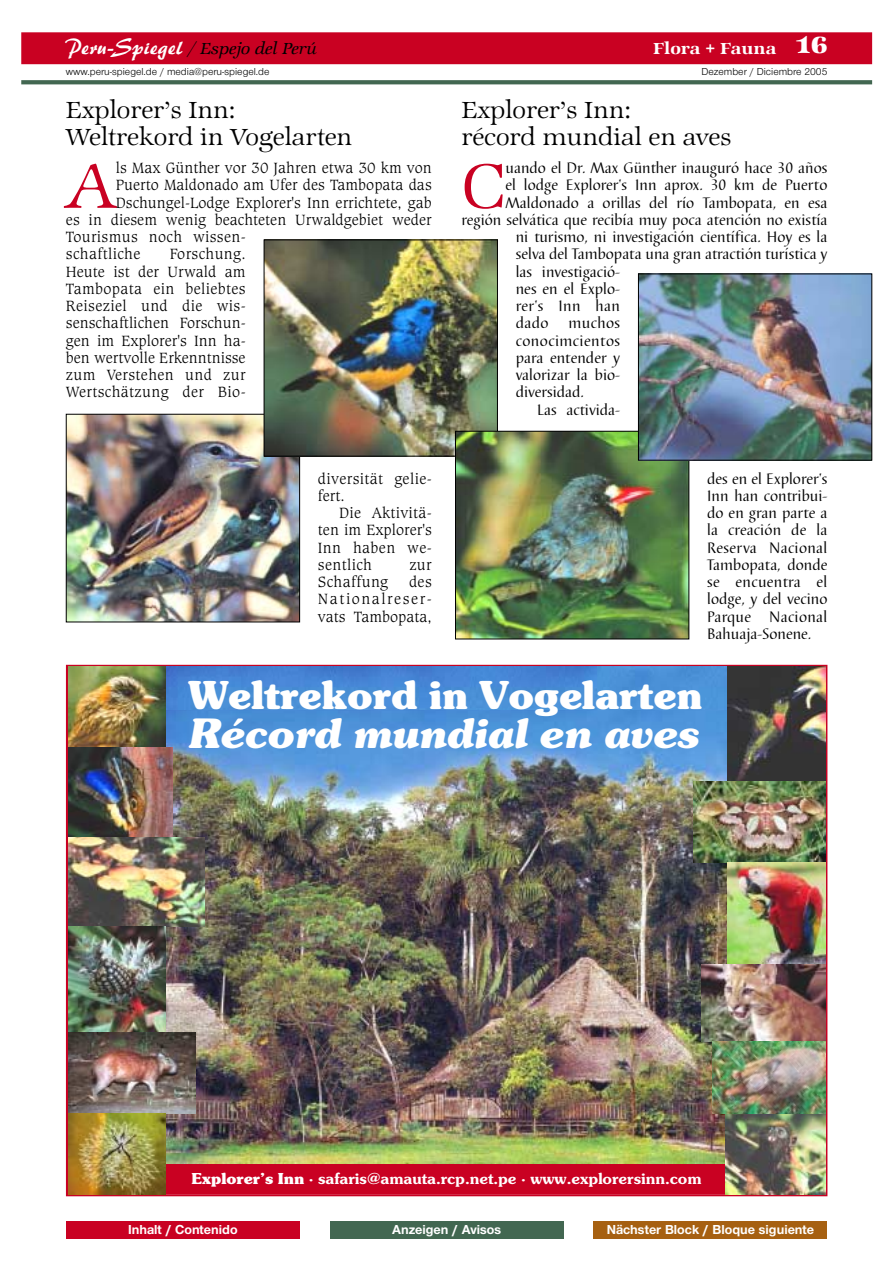
<style>
.page{position:relative;width:893px;height:1263px;background:#fff}
.page>*{position:absolute;margin:0;border:0;box-sizing:border-box;transform-origin:0 0}
.t1{font:300 64.35px "Zapf International Itc T";color:#c90122}
.t2{font:300 64.05px "Zapf International Itc T";color:#c90122}
.t3{font:italic 700 44.25px "Souvenir Itc T";color:#fff}
.t4{font:700 42px "Souvenir Itc T";color:#fff}
.t5{font:300 24px/27px "Zapf International Itc T";color:#000}
.t6{font:800 24px "Zapf International Itc T";color:#fff}
.t7{font:600 16.5px "Souvenir Itc T";color:#fff}
.t8{font:italic 500 16.5px "Zapf International Itc T";color:#000}
.t9{font:600 16.5px "Zapf International Itc T";color:#fff}
.t10{font:15.75px/17.2px "Barbedor T";color:#000;text-align:justify}
.t11{font:300 15.75px/17.2px "Caxton BT";color:#000;text-align:justify}
.t12{font:300 15.75px/17.2px "Caxton BT";letter-spacing:.02em;color:#000}
.t13{font:15.75px "Barbedor T";letter-spacing:.02em;color:#000}
.t14{font:700 13.5px "Nimbus Sans Novus T";color:#fff}
.t15{font:10.5px "Nimbus Sans Novus T";color:#000}
.s1{font-family:"Brush 445 BT";font-weight:400;font-style:normal;font-size:21px;color:#fff}
.s2{font-weight:700}
</style>
<div class="page">
<div style="left:21px;top:32px;width:851px;height:32px;background:#c90122"></div>
<svg style="left:21px;top:80px;width:851px;height:4px;fill:#426751"></svg>
<div style="left:66px;top:1222px;width:234px;height:17px;background:#c90122"></div>
<div style="left:330px;top:1222px;width:233px;height:17px;background:#426751"></div>
<div style="left:593px;top:1222px;width:234px;height:17px;background:#a66011"></div>
<img style="left:68px;top:416px;width:230px;height:204px">
<div style="left:66px;top:414px;width:234px;height:208px;border:1px solid #000"></div>
<img style="left:266px;top:242px;width:229px;height:212px">
<div style="left:264px;top:240px;width:233px;height:216px;border:1px solid #000"></div>
<img style="left:457px;top:433px;width:230px;height:204px">
<div style="left:455px;top:431px;width:234px;height:208px;border:1px solid #000"></div>
<img style="left:640px;top:276px;width:230px;height:182px">
<div style="left:638px;top:274px;width:234px;height:186px;border:1px solid #000"></div>
<img style="left:166px;top:709px;width:561px;height:455px">
<img style="left:166px;top:667px;width:561px;height:42px">
<div style="left:166px;top:1164px;width:561px;height:30px;background:#c90122"></div>
<img style="left:68px;top:667px;width:98px;height:81px">
<img style="left:727px;top:667px;width:98px;height:115px">
<img style="left:68px;top:748px;width:104px;height:89px">
<img style="left:68px;top:837px;width:136px;height:89px">
<img style="left:68px;top:926px;width:98px;height:107px">
<img style="left:68px;top:1033px;width:128px;height:80px">
<img style="left:68px;top:1113px;width:98px;height:81px">
<img style="left:693px;top:782px;width:132px;height:81px">
<img style="left:727px;top:863px;width:98px;height:102px">
<img style="left:702px;top:965px;width:123px;height:76px">
<img style="left:725px;top:1113px;width:100px;height:81px">
<img style="left:712px;top:1041px;width:113px;height:72px">
<h3 class="t6" style="left:794px;top:34px;width:34px">16</h3>
<p class="t8" style="left:66px;top:41px;width:252px"><span class="s1">Peru-Spiegel</span> / Espejo del Perú</p>
<p class="t9" style="left:653px;top:41px;width:125px">Flora + Fauna</p>
<p class="t15" style="left:66px;top:68px;width:205px">www.peru-spiegel.de / media@peru-spiegel.de</p>
<p class="t15" style="left:701px;top:68px;width:127px">Dezember / Diciembre 2005</p>
<h3 class="t5" style="left:66px;top:99px;width:288px">Explorer’s Inn:<br>Weltrekord in Vogelarten</h3>
<h2 class="t2" style="left:66px;top:157px;width:51px">A</h2>
<p class="t11" style="left:116px;top:161px;width:317px">ls Max Günther vor 30 Jahren etwa 30 km von</p>
<p class="t11" style="left:116px;top:178px;width:317px">Puerto Maldonado am Ufer des Tambopata das</p>
<p class="t11" style="left:116px;top:195px;width:317px">Dschungel-Lodge Explorer's Inn errichtete, gab</p>
<p class="t11" style="left:66px;top:212px;width:367px">es in diesem wenig beachteten Urwaldgebiet weder</p>
<p class="t12" style="left:66px;top:230px;width:181px">Tourismus noch wissen-</p>
<p class="t12" style="left:66px;top:247px;width:76px">schaftliche</p>
<p class="t11" style="left:66px;top:247px;width:181px;text-indent:104px">Forschung.<br>Heute ist der Urwald am Tambopata ein beliebtes Reiseziel und die wis&shy;senschaftlichen Forschun&shy;gen im Explorer's Inn ha&shy;ben wertvolle Erkenntnisse zum Verstehen und zur Wertschätzung der Bio-</p>
<p class="t12" style="left:318px;top:471px;width:115px">diversität gelie&shy;fert.</p>
<p class="t11" style="left:318px;top:506px;width:115px;text-indent:21px">Die Aktivitä&shy;ten im Explorer's Inn haben we&shy;sentlich</p>
<p class="t11" style="left:409px;top:557px;width:24px">zur</p>
<p class="t12" style="left:318px;top:575px;width:72px">Schaffung</p>
<p class="t11" style="left:318px;top:575px;width:115px;text-indent:91px">des Nationalreser&shy;vats Tambopata,</p>
<h3 class="t5" style="left:461px;top:99px;width:271px">Explorer’s Inn:<br>récord mundial en aves</h3>
<h1 class="t1" style="left:461px;top:157px;width:45px">C</h1>
<p class="t10" style="left:505px;top:161px;width:323px">uando el Dr. Max Günther inauguró hace 30 años</p>
<p class="t10" style="left:505px;top:178px;width:323px">el lodge Explorer's Inn aprox. 30 km de Puerto</p>
<p class="t10" style="left:505px;top:195px;width:323px">Maldonado a orillas del río Tambopata, en esa</p>
<p class="t10" style="left:461px;top:213px;width:367px">región selvática que recibía muy poca atención no existía</p>
<p class="t10" style="left:515px;top:230px;width:313px">ni turismo, ni investigación científica. Hoy es la</p>
<p class="t10" style="left:515px;top:247px;width:313px">selva del Tambopata una gran atractión turística y</p>
<p class="t10" style="left:515px;top:264px;width:106px">las investigació-</p>
<p class="t10" style="left:515px;top:282px;width:106px">nes en el Explo-</p>
<p class="t13" style="left:515px;top:299px;width:106px">rer's Inn han</p>
<p class="t10" style="left:515px;top:316px;width:34px">dado</p>
<p class="t10" style="left:515px;top:316px;width:106px;text-indent:53px">muchos conocimcientos para entender y valorizar la bio&shy;diversidad.</p>
<p class="t10" style="left:537px;top:402px;width:85px">Las activida-</p>
<p class="t10" style="left:707px;top:471px;width:122px">des en el Explorer's Inn han contribui&shy;do en gran parte a la creación de la Reserva Nacional Tambopata, donde se encuentra el lodge, y del vecino Parque Nacional Bahuaja-Sonene.</p>
<h3 class="t4" style="left:189px;top:680px;width:515px">Weltrekord in Vogelarten</h3>
<h3 class="t3" style="left:189px;top:718px;width:512px">Récord mundial en aves</h3>
<p class="t7" style="left:192px;top:1172px;width:511px"><span class="s2">Explorer’s Inn</span> · safaris@amauta.rcp.net.pe · www.explorersinn.com</p>
<p class="t14" style="left:128px;top:1225px;width:111px">Inhalt / Contenido</p>
<p class="t14" style="left:392px;top:1225px;width:110px">Anzeigen / Avisos</p>
<p class="t14" style="left:606px;top:1225px;width:209px">Nächster Block / Bloque siguiente</p>
</div>
